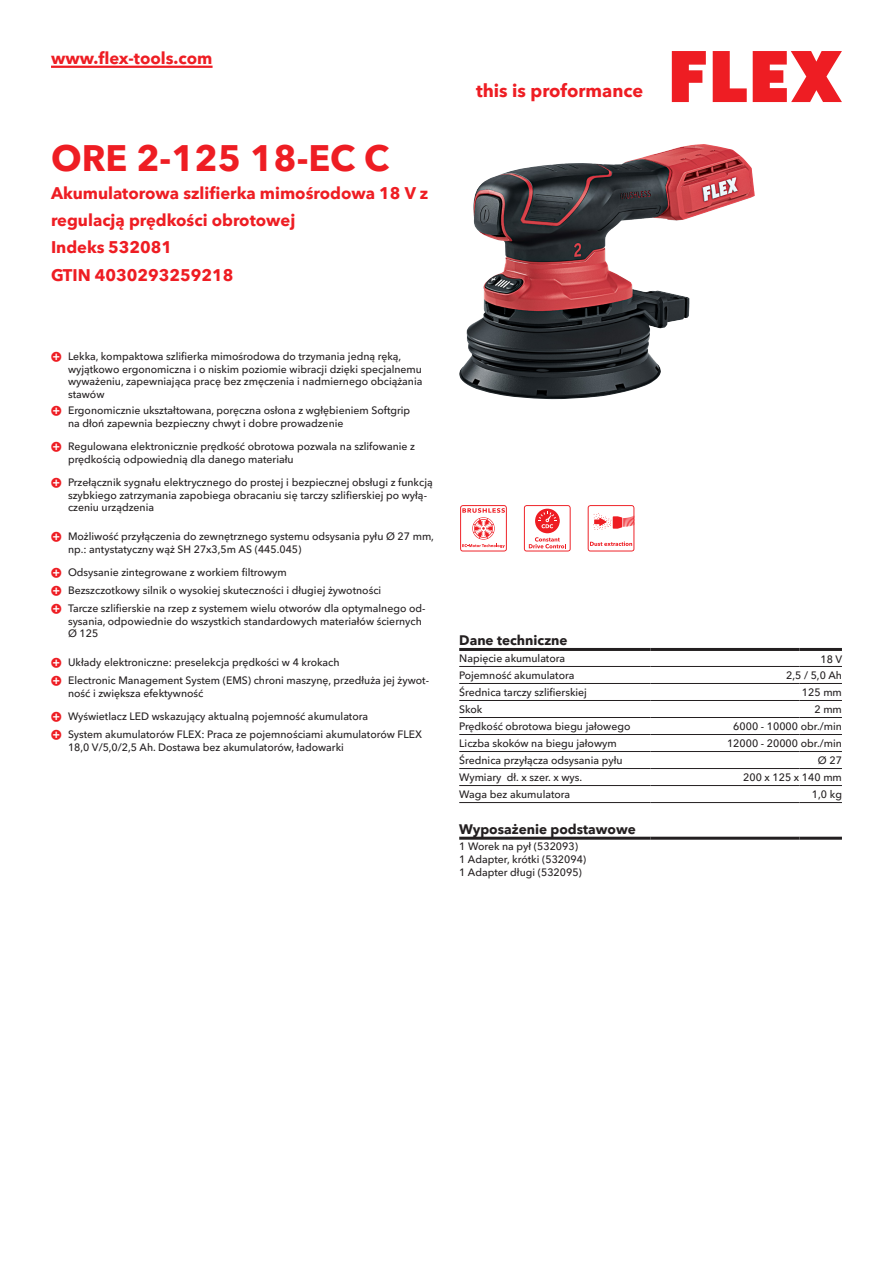
<style>
.page{position:relative;width:893px;height:1263px;background:#fff}
.page>*{position:absolute;margin:0;border:0;box-sizing:border-box;transform-origin:0 0}
.CB_AF_Product-name{font:700 36px "Avenir Next W1 G";color:#ee1d23}
.t1{font:700 18px "Avenir Next W1 G";color:#ee1d23}
.CB_AF_Product-short{font:700 16.5px/27px "Avenir Next W1 G";color:#ee1d23}
.CB_AF_Order-number{font:700 16.5px "Avenir Next W1 G";color:#ee1d23}
.CB_AF_Table-headline{font:700 13.5px "Avenir Next W1 G";color:#231f20}
.CB_AF_Table-specific{font:500 10.5px/12.6px "Avenir Next W1 G";color:#231f20}
</style>
<div class="page">
<svg style="left:672px;top:51px;width:34px;height:51px"></svg>
<svg style="left:713px;top:51px;width:34px;height:51px"></svg>
<svg style="left:753px;top:51px;width:89px;height:51px"></svg>
<hr style="left:51px;top:66px;width:162px;height:2px;background:#ee1d23">
<img style="left:459px;top:144px;width:296px;height:256px">
<hr style="left:459px;top:666px;width:192px;height:1px;background:#231f20">
<hr style="left:651px;top:666px;width:148px;height:1px;background:#231f20">
<hr style="left:799px;top:666px;width:43px;height:1px;background:#231f20">
<hr style="left:459px;top:683px;width:192px;height:1px;background:#231f20">
<hr style="left:651px;top:683px;width:148px;height:1px;background:#231f20">
<hr style="left:799px;top:683px;width:43px;height:1px;background:#231f20">
<hr style="left:459px;top:700px;width:192px;height:1px;background:#231f20">
<hr style="left:651px;top:700px;width:148px;height:1px;background:#231f20">
<hr style="left:799px;top:700px;width:43px;height:1px;background:#231f20">
<hr style="left:459px;top:717px;width:192px;height:1px;background:#231f20">
<hr style="left:651px;top:717px;width:148px;height:1px;background:#231f20">
<hr style="left:799px;top:717px;width:43px;height:1px;background:#231f20">
<hr style="left:459px;top:734px;width:192px;height:1px;background:#231f20">
<hr style="left:651px;top:734px;width:148px;height:1px;background:#231f20">
<hr style="left:799px;top:734px;width:43px;height:1px;background:#231f20">
<hr style="left:459px;top:751px;width:192px;height:1px;background:#231f20">
<hr style="left:651px;top:751px;width:148px;height:1px;background:#231f20">
<hr style="left:799px;top:751px;width:43px;height:1px;background:#231f20">
<hr style="left:459px;top:768px;width:192px;height:1px;background:#231f20">
<hr style="left:651px;top:768px;width:148px;height:1px;background:#231f20">
<hr style="left:799px;top:768px;width:43px;height:1px;background:#231f20">
<hr style="left:459px;top:785px;width:192px;height:1px;background:#231f20">
<hr style="left:651px;top:785px;width:148px;height:1px;background:#231f20">
<hr style="left:799px;top:785px;width:43px;height:1px;background:#231f20">
<hr style="left:459px;top:802px;width:192px;height:1px;background:#231f20">
<hr style="left:651px;top:802px;width:148px;height:1px;background:#231f20">
<hr style="left:799px;top:802px;width:43px;height:1px;background:#231f20">
<hr style="left:459px;top:648px;width:192px;height:3px;background:#231f20">
<hr style="left:651px;top:648px;width:148px;height:3px;background:#231f20">
<hr style="left:799px;top:648px;width:43px;height:3px;background:#231f20">
<hr style="left:459px;top:837px;width:192px;height:3px;background:#231f20">
<hr style="left:651px;top:837px;width:148px;height:3px;background:#231f20">
<hr style="left:799px;top:837px;width:43px;height:3px;background:#231f20">
<svg style="left:460px;top:505px;width:47px;height:46px"></svg>
<svg style="left:524px;top:505px;width:47px;height:46px"></svg>
<svg style="left:588px;top:505px;width:46px;height:46px"></svg>
<h3 class="CB_AF_Product-short" style="left:51px;top:43px;width:163px">www.flex-tools.com</h3>
<p class="CB_AF_Product-name" style="left:51px;top:130px;width:340px">ORE 2-125 18-EC C</p>
<p class="CB_AF_Product-short" style="left:51px;top:178px;width:379px">Akumulatorowa szlifierka mimośrodowa 18 V z regulacją prędkości obrotowej</p>
<p class="CB_AF_Order-number" style="left:51px;top:234px;width:123px">Indeks 532081</p>
<p class="CB_AF_Order-number" style="left:51px;top:262px;width:184px">GTIN 4030293259218</p>
<h2 class="t1" style="left:476px;top:77px;width:169px">this is proformance</h2>
<p class="CB_AF_Table-specific" style="left:68px;top:349px;width:356px">Lekka, kompaktowa szlifierka mimośrodowa do trzymania jedną ręką, wyjątkowo ergonomiczna i o niskim poziomie wibracji dzięki specjalnemu wyważeniu, zapewniająca pracę bez zmęczenia i nadmiernego obciążania stawów</p>
<p class="CB_AF_Table-specific" style="left:68px;top:403px;width:344px">Ergonomicznie ukształtowana, poręczna osłona z wgłębieniem Softgrip na dłoń zapewnia bezpieczny chwyt i dobre prowadzenie</p>
<p class="CB_AF_Table-specific" style="left:68px;top:439px;width:349px">Regulowana elektronicznie prędkość obrotowa pozwala na szlifowanie z prędkością odpowiednią dla danego materiału</p>
<p class="CB_AF_Table-specific" style="left:68px;top:475px;width:366px">Przełącznik sygnału elektrycznego do prostej i bezpiecznej obsługi z funkcją szybkiego zatrzymania zapobiega obracaniu się tarczy szlifierskiej po wyłą&shy;czeniu urządzenia</p>
<p class="CB_AF_Table-specific" style="left:68px;top:529px;width:367px">Możliwość przyłączenia do zewnętrznego systemu odsysania pyłu Ø 27 mm, np.: antystatyczny wąż SH 27x3,5m AS (445.045)</p>
<p class="CB_AF_Table-specific" style="left:68px;top:565px;width:220px">Odsysanie zintegrowane z workiem filtrowym</p>
<p class="CB_AF_Table-specific" style="left:68px;top:583px;width:315px">Bezszczotkowy silnik o wysokiej skuteczności i długiej żywotności</p>
<p class="CB_AF_Table-specific" style="left:68px;top:601px;width:359px">Tarcze szlifierskie na rzep z systemem wielu otworów dla optymalnego od&shy;sysania, odpowiednie do wszystkich standardowych materiałów ściernych<br>Ø 125</p>
<p class="CB_AF_Table-specific" style="left:68px;top:655px;width:273px">Układy elektroniczne: preselekcja prędkości w 4 krokach</p>
<p class="CB_AF_Table-specific" style="left:68px;top:673px;width:363px">Electronic Management System (EMS) chroni maszynę, przedłuża jej żywot&shy;ność i zwiększa efektywność</p>
<p class="CB_AF_Table-specific" style="left:68px;top:709px;width:302px">Wyświetlacz LED wskazujący aktualną pojemność akumulatora</p>
<p class="CB_AF_Table-specific" style="left:68px;top:727px;width:356px">System akumulatorów FLEX: Praca ze pojemnościami akumulatorów FLEX<br>18,0 V/5,0/2,5 Ah. Dostawa bez akumulatorów, ładowarki</p>
<p class="CB_AF_Table-headline" style="left:459px;top:630px;width:110px">Dane techniczne</p>
<p class="CB_AF_Table-specific" style="left:459px;top:651px;width:107px">Napięcie akumulatora</p>
<p class="CB_AF_Table-specific" style="left:820px;top:652px;width:23px">18 V</p>
<p class="CB_AF_Table-specific" style="left:459px;top:668px;width:117px">Pojemność akumulatora</p>
<p class="CB_AF_Table-specific" style="left:786px;top:668px;width:57px">2,5 / 5,0 Ah</p>
<p class="CB_AF_Table-specific" style="left:459px;top:685px;width:129px">Średnica tarczy szlifierskiej</p>
<p class="CB_AF_Table-specific" style="left:802px;top:685px;width:41px">125 mm</p>
<p class="CB_AF_Table-specific" style="left:459px;top:702px;width:25px">Skok</p>
<p class="CB_AF_Table-specific" style="left:814px;top:702px;width:29px">2 mm</p>
<p class="CB_AF_Table-specific" style="left:459px;top:719px;width:173px">Prędkość obrotowa biegu jałowego</p>
<p class="CB_AF_Table-specific" style="left:733px;top:719px;width:110px">6000 - 10000 obr./min</p>
<p class="CB_AF_Table-specific" style="left:459px;top:736px;width:159px">Liczba skoków na biegu jałowym</p>
<p class="CB_AF_Table-specific" style="left:727px;top:736px;width:116px">12000 - 20000 obr./min</p>
<p class="CB_AF_Table-specific" style="left:459px;top:753px;width:165px">Średnica przyłącza odsysania pyłu</p>
<p class="CB_AF_Table-specific" style="left:818px;top:753px;width:26px">Ø 27</p>
<p class="CB_AF_Table-specific" style="left:459px;top:770px;width:124px">Wymiary dł. x szer. x wys.</p>
<p class="CB_AF_Table-specific" style="left:743px;top:770px;width:100px">200 x 125 x 140 mm</p>
<p class="CB_AF_Table-specific" style="left:459px;top:787px;width:112px">Waga bez akumulatora</p>
<p class="CB_AF_Table-specific" style="left:812px;top:787px;width:32px">1,0 kg</p>
<p class="CB_AF_Table-headline" style="left:459px;top:818px;width:178px">Wyposażenie podstawowe</p>
<p class="CB_AF_Table-specific" style="left:459px;top:839px;width:128px">1 Worek na pył (532093)<br>1 Adapter, krótki (532094)<br>1 Adapter długi (532095)</p>
</div>
